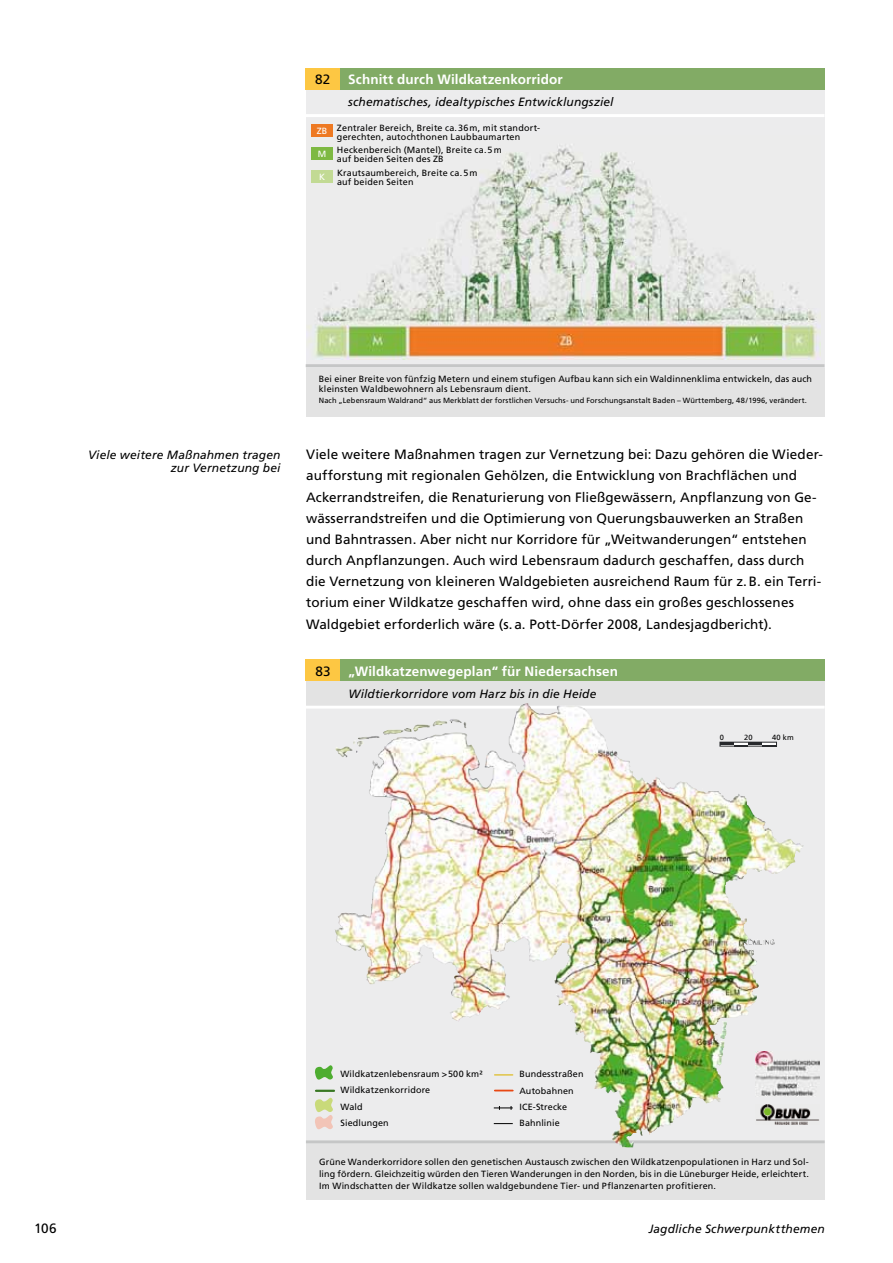
<style>
.page{position:relative;width:893px;height:1263px;background:#fff}
.page>*{position:absolute;margin:0;border:0;box-sizing:border-box;transform-origin:0 0}
.t1{font:13.5px/21.1px "Frutiger";letter-spacing:.005em;color:#000}
.t2{font:700 13.5px "Frutiger";letter-spacing:.01em;color:#fff}
.t3{font:italic 12px/12.8px "Frutiger";letter-spacing:.01em;color:#000;text-align:right}
.t4{font:9px/16.2px "Frutiger";letter-spacing:.02em;color:#000}
.t5{font:9px "Frutiger";color:#fff}
.t6{font:7.5px "Frutiger";letter-spacing:.015em;color:#000}
.s1{color:#fff}
</style>
<div class="page">
<div style="left:306px;top:114px;width:518px;height:303px;background:#e3e3e3"></div>
<div style="left:306px;top:71px;width:518px;height:296px;background:#ececed"></div>
<hr style="left:306px;top:364px;width:518px;height:3px;background:#c5c6c6">
<hr style="left:306px;top:114px;width:518px;height:3px;background:#fff">
<div style="left:306px;top:68px;width:34px;height:21px;background:#fdc743"></div>
<div style="left:340px;top:68px;width:484px;height:21px;background:#82ab65"></div>
<img style="left:308px;top:148px;width:513px;height:212px">
<div style="left:311px;top:125px;width:22px;height:12px;background:#ee7922"></div>
<div style="left:311px;top:147px;width:22px;height:12px;background:#7eb942"></div>
<div style="left:311px;top:170px;width:22px;height:12px;background:#c2da94"></div>
<div style="left:306px;top:674px;width:519px;height:526px;background:#e3e3e3"></div>
<img style="left:316px;top:709px;width:504px;height:431px">
<hr style="left:306px;top:706px;width:519px;height:3px;background:#fff">
<hr style="left:306px;top:1140px;width:519px;height:3px;background:#c5c6c6">
<div style="left:306px;top:660px;width:34px;height:21px;background:#fdc743"></div>
<div style="left:340px;top:660px;width:485px;height:21px;background:#82ab65"></div>
<svg style="left:648px;top:1078px;width:53px;height:5px"></svg>
<img style="left:419px;top:704px;width:105px;height:84px">
<svg style="left:720px;top:742px;width:57px;height:4px"></svg>
<img style="left:756px;top:1105px;width:63px;height:19px">
<img style="left:756px;top:1051px;width:63px;height:45px">
<svg style="left:315px;top:1064px;width:20px;height:18px"></svg>
<svg style="left:315px;top:1090px;width:20px;height:42px"></svg>
<svg style="left:495px;top:1074px;width:18px;height:2px"></svg>
<svg style="left:495px;top:1090px;width:18px;height:1px"></svg>
<svg style="left:494px;top:1106px;width:18px;height:4px"></svg>
<svg style="left:494px;top:1123px;width:18px;height:1px"></svg>
<h1 class="t1" style="left:315px;top:69px;width:17px">82</h1>
<h1 class="t2" style="left:348px;top:71px;width:216px">Schnitt durch Wildkatzenkorridor</h1>
<h2 class="t3" style="left:348px;top:96px;width:267px">schematisches, idealtypisches Entwicklungsziel</h2>
<p class="t4" style="left:317px;top:123px;width:225px;line-height:9px;text-align:center"><span class="s1">ZB</span> Zentraler Bereich, Breite ca.36m, mit standort&shy;gerechten, autochthonen Laubbaumarten</p>
<p class="t4" style="left:337px;top:146px;width:166px;line-height:9px;text-indent:-19px"><span class="s1">M</span> Heckenbereich (Mantel), Breite ca.5m auf beiden Seiten des ZB</p>
<p class="t5" style="left:319px;top:171px;width:8px">K</p>
<p class="t4" style="left:337px;top:168px;width:142px;line-height:9px">Krautsaumbereich, Breite ca.5m auf beiden Seiten</p>
<h2 class="t3" style="left:88px;top:449px;width:194px">Viele weitere Maßnahmen tragen zur Vernetzung bei</h2>
<p class="t4" style="left:319px;top:373px;width:495px;line-height:10.5px">Bei einer Breite von fünfzig Metern und einem stufigen Aufbau kann sich ein Waldinnenklima entwickeln, das auch kleinsten Waldbewohnern als Lebensraum dient.</p>
<p class="t6" style="left:319px;top:396px;width:490px">Nach „Lebensraum Waldrand“ aus Merkblatt der forstlichen Versuchs- und Forschungsanstalt Baden – Württemberg, 48/1996, verändert.</p>
<p class="t1" style="left:306px;top:444px;width:518px">Viele weitere Maßnahmen tragen zur Vernetzung bei: Dazu gehören die Wieder&shy;aufforstung mit regionalen Gehölzen, die Entwicklung von Brachflächen und Ackerrandstreifen, die Renaturierung von Fließgewässern, Anpflanzung von Ge&shy;wässerrandstreifen und die Optimierung von Querungsbauwerken an Straßen und Bahntrassen. Aber nicht nur Korridore für „Weitwanderungen“ entstehen durch Anpflanzungen. Auch wird Lebensraum dadurch geschaffen, dass durch die Vernetzung von kleineren Waldgebieten ausreichend Raum für z.B. ein Terri&shy;torium einer Wildkatze geschaffen wird, ohne dass ein großes geschlossenes Waldgebiet erforderlich wäre (s.a. Pott-Dörfer 2008, Landesjagdbericht).</p>
<h1 class="t1" style="left:315px;top:660px;width:17px">83</h1>
<h1 class="t2" style="left:348px;top:663px;width:271px">„Wildkatzenwegeplan“ für Niedersachsen</h1>
<h2 class="t3" style="left:348px;top:687px;width:249px">Wildtierkorridore vom Harz bis in die Heide</h2>
<p class="t6" style="left:720px;top:733px;width:6px">0</p>
<p class="t6" style="left:744px;top:733px;width:10px">20</p>
<p class="t6" style="left:772px;top:733px;width:23px">40 km</p>
<h1 class="t1" style="left:34px;top:1218px;width:24px">106</h1>
<p class="t4" style="left:340px;top:1066px;width:144px">Wildkatzenlebensraum &gt;500 km²<br>Wildkatzenkorridore<br>Wald<br>Siedlungen</p>
<p class="t4" style="left:519px;top:1066px;width:66px">Bundesstraßen<br>Autobahnen<br>ICE-Strecke<br>Bahnlinie</p>
<p class="t4" style="left:319px;top:1156px;width:491px;line-height:12px;text-align:justify">Grüne Wanderkorridore sollen den genetischen Austausch zwischen den Wildkatzenpopulationen in Harz und Sol&shy;ling fördern. Gleichzeitig würden den Tieren Wanderungen in den Norden, bis in die Lüneburger Heide, erleichtert.<br>Im Windschatten der Wildkatze sollen waldgebundene Tier- und Pflanzenarten profitieren.</p>
<h2 class="t3" style="left:649px;top:1222px;width:178px">Jagdliche Schwerpunktthemen</h2>
</div>
